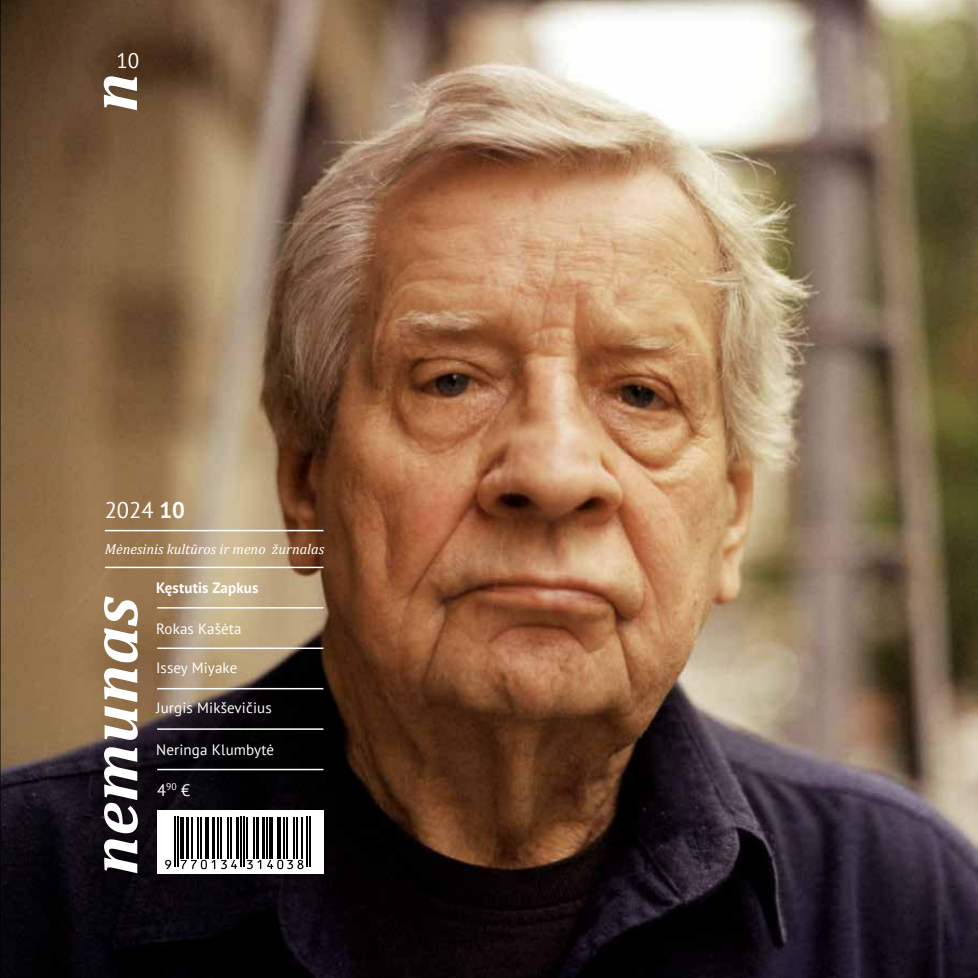
<style>
.page{position:relative;width:978px;height:978px;background:#fff}
.page>*{position:absolute;margin:0;border:0;box-sizing:border-box;transform-origin:0 0}
.t1{font:italic 700 67.5px "Cambria";color:#fff}
.t2{font:22.5px "PT Sans";color:#fff}
.t3{font:21px "PT Sans";color:#fff}
.t4{font:16.5px "PT Sans";color:#fff}
.t5{font:15px "PT Sans";letter-spacing:.01em;color:#fff}
.t6{font:700 15px "PT Sans";letter-spacing:.01em;color:#fff}
.t7{font:italic 14.4px "Cambria";color:#fff}
.s1{font-weight:700}
</style>
<div class="page">
<img style="left:1px;top:0;width:977px;height:978px">
<hr style="left:105px;top:530px;width:218px;height:1px;background:#fff">
<hr style="left:105px;top:567px;width:218px;height:1px;background:#fff">
<hr style="left:157px;top:607px;width:166px;height:2px;background:#fff">
<hr style="left:157px;top:647px;width:166px;height:2px;background:#fff">
<hr style="left:157px;top:688px;width:166px;height:1px;background:#fff">
<hr style="left:157px;top:728px;width:166px;height:2px;background:#fff">
<hr style="left:157px;top:769px;width:166px;height:1px;background:#fff">
<div style="left:157px;top:811px;width:166px;height:63px;background:#fff"></div>
<hr style="left:174px;top:817px;width:2px;height:50px;background:#000">
<hr style="left:177px;top:817px;width:1px;height:50px;background:#000">
<hr style="left:180px;top:817px;width:4px;height:41px;background:#000">
<hr style="left:186px;top:817px;width:3px;height:41px;background:#000">
<hr style="left:192px;top:817px;width:1px;height:41px;background:#000">
<hr style="left:197px;top:817px;width:2px;height:41px;background:#000">
<hr style="left:200px;top:817px;width:1px;height:41px;background:#000">
<hr style="left:205px;top:817px;width:4px;height:41px;background:#000">
<hr style="left:212px;top:817px;width:2px;height:41px;background:#000">
<hr style="left:218px;top:817px;width:1px;height:41px;background:#000">
<hr style="left:220px;top:817px;width:2px;height:41px;background:#000">
<hr style="left:228px;top:817px;width:1px;height:41px;background:#000">
<hr style="left:231px;top:817px;width:1px;height:41px;background:#000">
<hr style="left:236px;top:817px;width:3px;height:41px;background:#000">
<hr style="left:241px;top:817px;width:1px;height:50px;background:#000">
<hr style="left:243px;top:817px;width:2px;height:50px;background:#000">
<hr style="left:246px;top:817px;width:1px;height:41px;background:#000">
<hr style="left:254px;top:817px;width:1px;height:41px;background:#000">
<hr style="left:256px;top:817px;width:3px;height:41px;background:#000">
<hr style="left:262px;top:817px;width:3px;height:41px;background:#000">
<hr style="left:267px;top:817px;width:1px;height:41px;background:#000">
<hr style="left:269px;top:817px;width:4px;height:41px;background:#000">
<hr style="left:277px;top:817px;width:4px;height:41px;background:#000">
<hr style="left:284px;top:817px;width:1px;height:41px;background:#000">
<hr style="left:287px;top:817px;width:1px;height:41px;background:#000">
<hr style="left:294px;top:817px;width:1px;height:41px;background:#000">
<hr style="left:297px;top:817px;width:1px;height:41px;background:#000">
<hr style="left:301px;top:817px;width:1px;height:41px;background:#000">
<hr style="left:307px;top:817px;width:1px;height:50px;background:#000">
<hr style="left:310px;top:817px;width:1px;height:50px;background:#000">
<svg style="left:165px;top:860px;width:6px;height:9px"></svg>
<svg style="left:181px;top:860px;width:34px;height:9px"></svg>
<svg style="left:221px;top:860px;width:16px;height:9px"></svg>
<svg style="left:247px;top:860px;width:14px;height:9px"></svg>
<svg style="left:267px;top:860px;width:36px;height:9px"></svg>
<hr style="left:0;top:0;width:1px;height:978px;background:#000">
<h3 class="t3" style="left:117px;top:48px;width:24px">10</h3>
<h1 class="t1" style="left:66px;top:112px;width:41px;rotate:-90deg">n</h1>
<h2 class="t2" style="left:105px;top:495px;width:82px">2024 <span class="s1">10</span></h2>
<p class="t7" style="left:105px;top:539px;width:221px">Mėnesinis kultūros ir meno žurnalas</p>
<h1 class="t1" style="left:67px;top:875px;width:280px;rotate:-90deg">nemunas</h1>
<p class="t6" style="left:156px;top:578px;width:104px">Kęstutis Zapkus</p>
<p class="t5" style="left:156px;top:619px;width:87px">Rokas Kašėta</p>
<p class="t5" style="left:156px;top:658px;width:83px">Issey Miyake</p>
<p class="t5" style="left:156px;top:698px;width:117px">Jurgis Mikševičius</p>
<p class="t5" style="left:156px;top:740px;width:120px">Neringa Klumbytė</p>
<p class="t4" style="left:157px;top:779px;width:34px">4<sup>90</sup> €</p>
</div>
